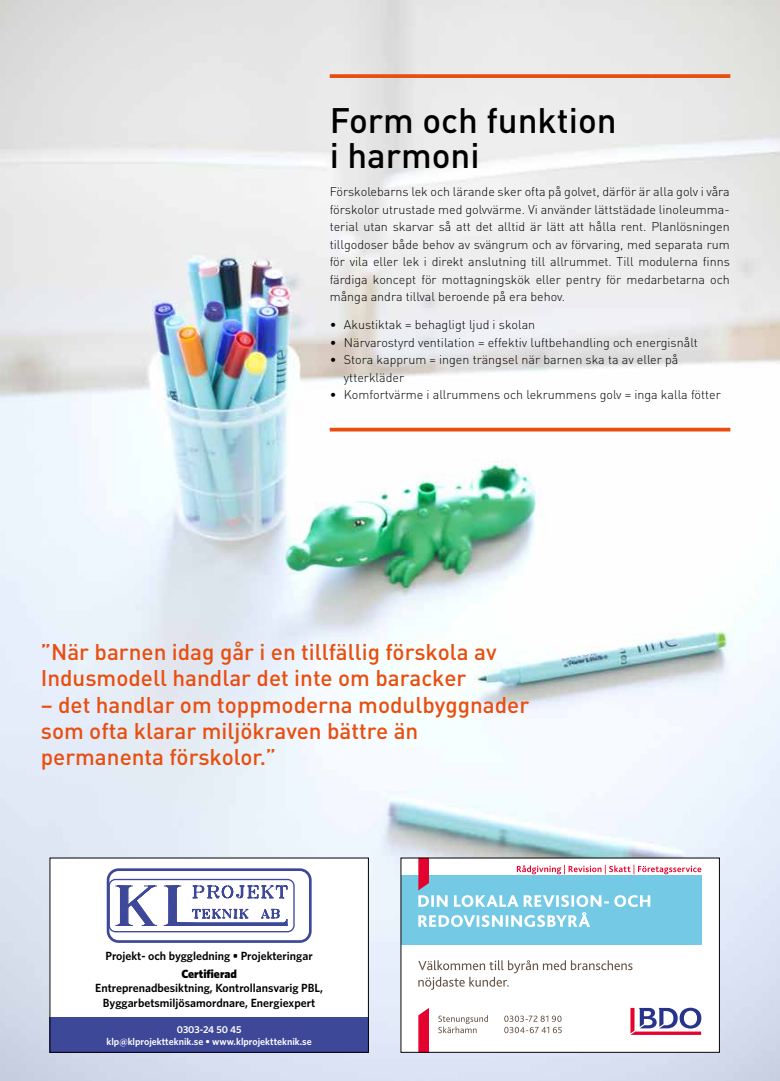
<style>
.page{position:relative;width:780px;height:1081px;background:#fff}
.page>*{position:absolute;margin:0;border:0;box-sizing:border-box;transform-origin:0 0}
.t1{font:500 35px/35px "DIN Pro";color:#000}
.t2{font:500 22.5px/26.2px "DIN Pro";color:#e94e0f}
.t3{font:300 12.5px/17.5px "DIN Pro";color:#000;text-align:justify}
.t4{font:600 11.88px/14.2px "Whitney";color:#000;text-align:center}
.t5{font:900 11.88px "Whitney";color:#000}
.t6{font:600 10px/12px "Whitney";color:#fff;text-align:center}
</style>
<div class="page">
<img style="left:0;top:0;width:780px;height:1081px">
<div style="left:400px;top:857px;width:319px;height:195px;background:#fff"></div>
<svg style="left:630px;top:1007px;width:71px;height:28px"></svg>
<svg style="left:418px;top:1008px;width:11px;height:42px"></svg>
<svg style="left:418px;top:960px;width:214px;height:30px"></svg>
<div style="left:400px;top:875px;width:301px;height:70px;background:#74c9e5"></div>
<svg style="left:418px;top:859px;width:283px;height:68px"></svg>
<svg style="left:438px;top:1015px;width:50px;height:18px"></svg>
<svg style="left:504px;top:1015px;width:57px;height:18px"></svg>
<svg style="left:729px;top:1062px;width:6px;height:6px"></svg>
<div style="left:50px;top:857px;width:319px;height:195px;background:#fff"></div>
<svg style="left:107px;top:868px;width:204px;height:75px"></svg>
<div style="left:50px;top:1017px;width:319px;height:35px;background:#3e4898"></div>
<svg style="left:330px;top:74px;width:400px;height:4px;background:#e8571c"></svg>
<hr style="left:330px;top:428px;width:400px;height:3px;background:#e94e0f">
<h1 class="t1" style="left:330px;top:101px;width:288px">Form och funktion i harmoni</h1>
<p class="t3" style="left:330px;top:182px;width:401px">Förskolebarns lek och lärande sker ofta på golvet, därför är alla golv i våra förskolor utrustade med golvvärme. Vi använder lättstädade linoleumma&shy;terial utan skarvar så att det alltid är lätt att hålla rent. Planlösningen tillgodoser både behov av svängrum och av förvaring, med separata rum för vila eller lek i direkt anslutning till allrummet. Till modulerna finns färdiga koncept för mottagningskök eller pentry för medarbetarna och många andra tillval beroende på era behov.</p>
<p class="t3" style="left:330px;top:316px;width:207px">• Akustiktak = behagligt ljud i skolan</p>
<p class="t3" style="left:330px;top:333px;width:370px">• Närvarostyrd ventilation = effektiv luftbehandling och energisnålt</p>
<p class="t3" style="left:344px;top:351px;width:336px;text-indent:-14px">• Stora kapprum = ingen trängsel när barnen ska ta av eller på ytterkläder</p>
<p class="t3" style="left:330px;top:386px;width:392px">• Komfortvärme i allrummens och lekrummens golv = inga kalla fötter</p>
<h2 class="t2" style="left:41px;top:638px;width:457px">”När barnen idag går i en tillfällig förskola av<br>Indusmodell handlar det inte om baracker</h2>
<h2 class="t2" style="left:41px;top:690px;width:490px">– det handlar om toppmoderna modulbyggnader som ofta klarar miljökraven bättre än permanenta förskolor.”</h2>
<p class="t4" style="left:106px;top:949px;width:208px">Projekt- och byggledning • Projekteringar</p>
<p class="t5" style="left:181px;top:966px;width:57px">Certifierad</p>
<p class="t4" style="left:95px;top:981px;width:229px">Entreprenadbesiktning, Kontrollansvarig PBL,<br>Byggarbetsmiljösamordnare, Energiexpert</p>
<p class="t6" style="left:106px;top:1023px;width:207px">0303-24 50 45<br>klp@klprojektteknik.se • www.klprojektteknik.se</p>
</div>
